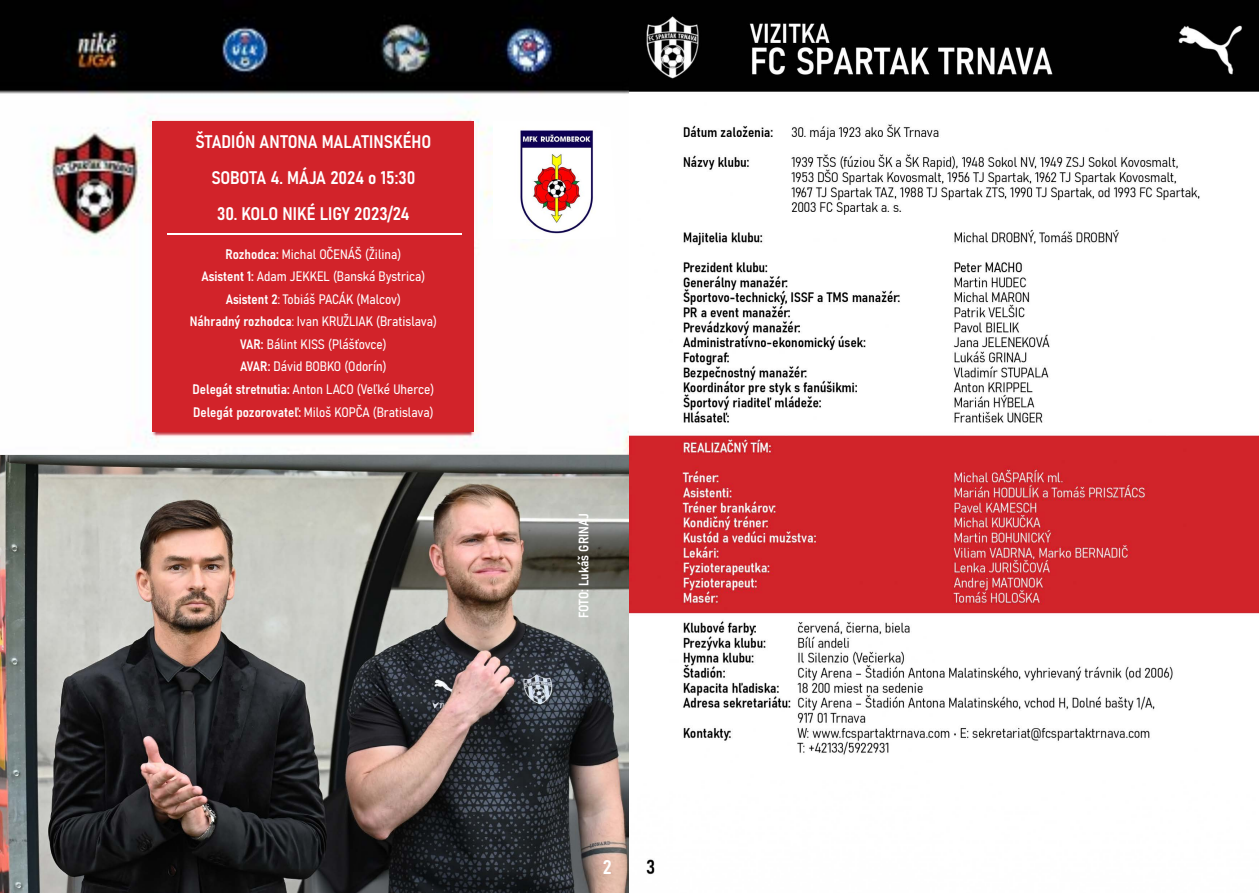
<style>
.page{position:relative;width:1259px;height:893px;background:#fff}
.page>*{position:absolute;margin:0;border:0;box-sizing:border-box;transform-origin:0 0}
.t1{font:19.5px "Bahnschrift";color:#fff}
.t2{font:18px/36px "Bahnschrift";color:#fff;text-align:center}
.t3{font:13.5px/22.5px "Bahnschrift";color:#fff;text-align:center}
</style>
<div class="page">
<img style="left:0;top:0;width:629px;height:456px">
<div style="left:152px;top:121px;width:322px;height:311px;background:#d2232a"></div>
<hr style="left:167px;top:233px;width:295px;height:2px;background:#fff">
<img style="left:493px;top:121px;width:123px;height:117px">
<img style="left:0;top:456px;width:629px;height:437px">
<img style="left:629px;top:0;width:630px;height:875px">
<h2 class="t2" style="left:195px;top:122px;width:238px">ŠTADIÓN ANTONA MALATINSKÉHO<br>SOBOTA 4. MÁJA 2024 o 15:30</h2>
<h2 class="t2" style="left:217px;top:194px;width:194px">30. KOLO NIKÉ LIGY 2023/24</h2>
<p class="t3" style="left:190px;top:242px;width:249px">Rozhodca: Michal OČENÁŠ (Žilina)<br>Asistent 1: Adam JEKKEL (Banská Bystrica)<br>Asistent 2: Tobiáš PACÁK (Malcov)<br>Náhradný rozhodca: Ivan KRUŽLIAK (Bratislava)<br>VAR: Bálint KISS (Plášťovce)<br>AVAR: Dávid BOBKO (Odorín)<br>Delegát stretnutia: Anton LACO (Veľké Uherce)<br>Delegát pozorovateľ: Miloš KOPČA (Bratislava)</p>
<p class="t3" style="left:571px;top:618px;width:107px;rotate:-90deg">FOTO: Lukáš GRINAJ</p>
<h1 class="t1" style="left:603px;top:852px;width:10px">2</h1>
</div>
